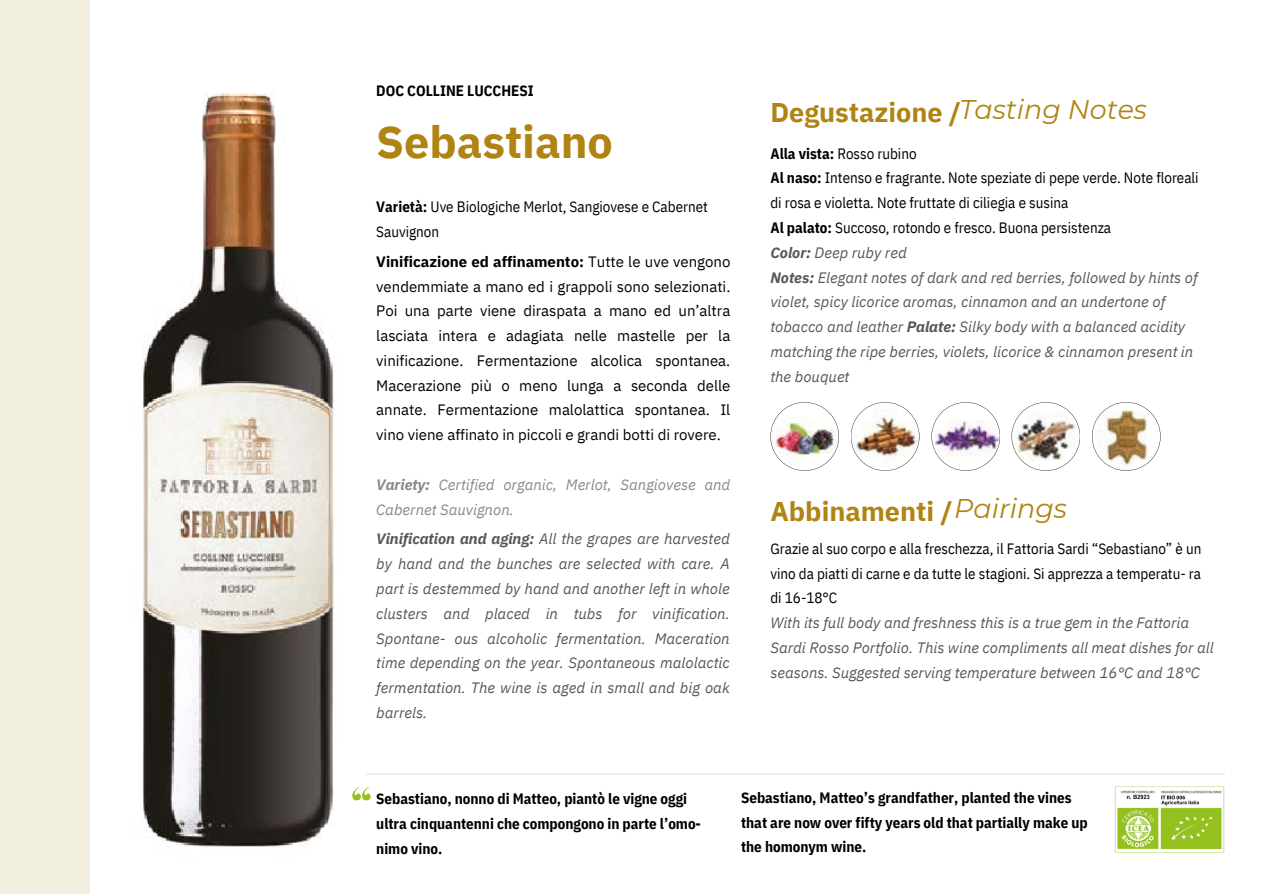
<style>
.page{position:relative;width:1263px;height:894px;background:#fff}
.page>*{position:absolute;margin:0;border:0;box-sizing:border-box;transform-origin:0 0}
.t1{font:700 45px "IBM Plex Sans";color:#af8413}
.t2{font:700 27px "IBM Plex Sans";color:#af8413}
.t3{font:italic 27px "Montserrat";color:#af8413}
.t4{font:italic 15px/24.8px "IBM Plex Sans";color:#575756}
.t5{font:15px/24.8px "IBM Plex Sans Cond";color:#000}
.t6{font:15px/24.8px "IBM Plex Sans";color:#000;text-align:justify}
.t7{font:700 15px/24.8px "IBM Plex Sans Cond";color:#000}
.t8{font:italic 15px/24.8px "IBM Plex Sans";color:#8a8989}
.s1{font-weight:700}
</style>
<div class="page">
<img style="left:140px;top:93px;width:195px;height:754px">
<div style="left:0;top:0;width:89px;height:893px;background:#f3efde"></div>
<img style="left:1114px;top:786px;width:111px;height:67px">
<img style="left:770px;top:402px;width:69px;height:68px">
<img style="left:851px;top:402px;width:68px;height:68px">
<svg style="left:1092px;top:402px;width:68px;height:68px"></svg>
<svg style="left:1011px;top:402px;width:69px;height:68px"></svg>
<hr style="left:366px;top:773px;width:859px;height:1px;background:#f3efde">
<svg style="left:352px;top:787px;width:19px;height:13px"></svg>
<svg style="left:931px;top:402px;width:69px;height:68px"></svg>
<p class="t7" style="left:376px;top:78px;width:159px">DOC COLLINE LUCCHESI</p>
<p class="t1" style="left:376px;top:112px;width:238px">Sebastiano</p>
<h2 class="t5" style="left:376px;top:194px;width:333px"><span class="s1">Varietà:</span> Uve Biologiche Merlot, Sangiovese e Cabernet<br>Sauvignon</h2>
<p class="t6" style="left:376px;top:249px;width:356px"><span class="s1">Vinificazione ed affinamento:</span> Tutte le uve vengono vendemmiate a mano ed i grappoli sono selezionati.<br>Poi una parte viene diraspata a mano ed un’altra lasciata intera e adagiata nelle mastelle per la vinificazione. Fermentazione alcolica spontanea.<br>Macerazione più o meno lunga a seconda delle annate. Fermentazione malolattica spontanea. Il vino viene affinato in piccoli e grandi botti di rovere.</p>
<p class="t8" style="left:376px;top:471px;width:356px"><span class="s1">Variety:</span> Certified organic, Merlot, Sangiovese and<br>Cabernet Sauvignon.</p>
<p class="t4" style="left:376px;top:526px;width:355px;text-align:justify"><span class="s1">Vinification and aging:</span> All the grapes are harvested by hand and the bunches are selected with care. A part is destemmed by hand and another left in whole clusters and placed in tubs for vinification.<br>Spontane- ous alcoholic fermentation. Maceration time depending on the year. Spontaneous malolactic fermentation. The wine is aged in small and big oak barrels.</p>
<p class="t3" style="left:959px;top:93px;width:190px">Tasting Notes</p>
<h2 class="t2" style="left:770px;top:94px;width:192px">Degustazione /</h2>
<p class="t5" style="left:770px;top:141px;width:148px"><span class="s1">Alla vista:</span> Rosso rubino</p>
<p class="t5" style="left:770px;top:165px;width:430px"><span class="s1">Al naso:</span> Intenso e fragrante. Note speziate di pepe verde. Note floreali di rosa e violetta. Note fruttate di ciliegia e susina</p>
<p class="t5" style="left:770px;top:215px;width:342px"><span class="s1">Al palato:</span> Succoso, rotondo e fresco. Buona persistenza</p>
<p class="t4" style="left:770px;top:240px;width:138px"><span class="s1">Color:</span> Deep ruby red</p>
<p class="t4" style="left:770px;top:264px;width:429px"><span class="s1">Notes:</span> Elegant notes of dark and red berries, followed by hints of violet, spicy licorice aromas, cinnamon and an undertone of tobacco and leather <span class="s1">Palate:</span> Silky body with a balanced acidity matching the ripe berries, violets, licorice &amp; cinnamon present in the bouquet</p>
<p class="t3" style="left:954px;top:492px;width:114px">Pairings</p>
<h1 class="t2" style="left:770px;top:492px;width:184px">Abbinamenti /</h1>
<p class="t5" style="left:770px;top:535px;width:432px;text-align:justify">Grazie al suo corpo e alla freschezza, il Fattoria Sardi “Sebastiano” è un vino da piatti di carne e da tutte le stagioni. Si apprezza a temperatu- ra di 16-18°C</p>
<p class="t4" style="left:770px;top:610px;width:445px">With its full body and freshness this is a true gem in the Fattoria<br>Sardi Rosso Portfolio. This wine compliments all meat dishes for all seasons. Suggested serving temperature between 16°C and 18°C</p>
<p class="t7" style="left:376px;top:786px;width:326px">Sebastiano, nonno di Matteo, piantò le vigne oggi ultra cinquantenni che compongono in parte l’omo&shy;nimo vino.</p>
<h1 class="t7" style="left:741px;top:784px;width:348px">Sebastiano, Matteo’s grandfather, planted the vines that are now over fifty years old that partially make up the homonym wine.</h1>
</div>
